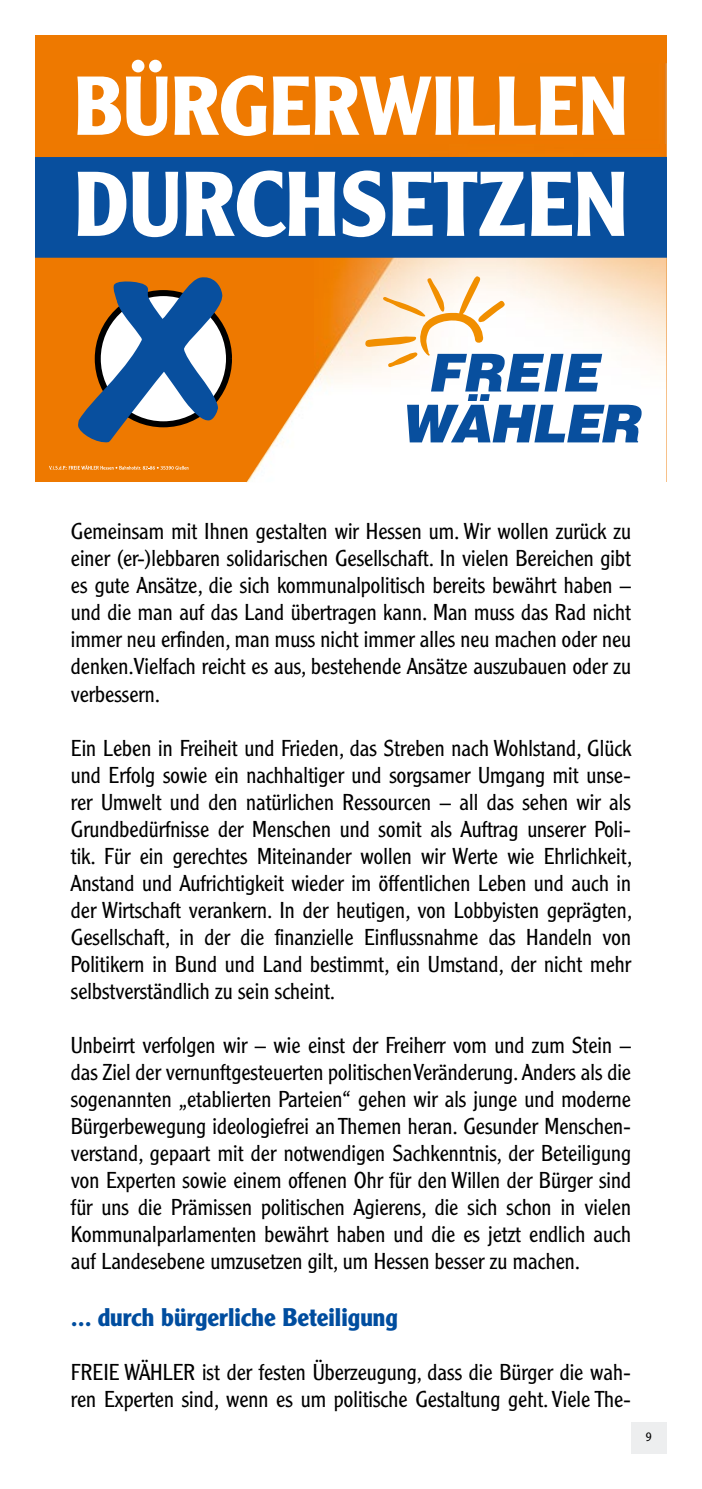
<style>
.page{position:relative;width:702px;height:1489px;background:#fff}
.page>*{position:absolute;margin:0;border:0;box-sizing:border-box;transform-origin:0 0}
.t1{font:700 25px "Clearface Gothic LT Std";color:#004d9f}
.t2{font:300 22.5px/27px "Clearface Gothic LT Std";color:#000;text-align:justify}
.t3{font:300 12.5px "Clearface Gothic LT Std";color:#000}
</style>
<div class="page">
<div style="left:631px;top:1421px;width:35px;height:32px;background:#edeeef"></div>
<div style="left:35px;top:35px;width:631px;height:447px;background:#ee7900"></div>
<img style="left:246px;top:63px;width:420px;height:419px">
<img style="left:314px;top:145px;width:351px;height:282px">
<svg style="left:365px;top:275px;width:277px;height:167px;background:#c8cfd5"></svg>
<svg style="left:77px;top:60px;width:91px;height:76px"></svg>
<svg style="left:174px;top:75px;width:92px;height:61px"></svg>
<svg style="left:273px;top:75px;width:178px;height:60px"></svg>
<svg style="left:458px;top:76px;width:166px;height:59px"></svg>
<div style="left:35px;top:157px;width:631px;height:101px;background:#084f9e"></div>
<svg style="left:78px;top:172px;width:48px;height:64px"></svg>
<svg style="left:132px;top:172px;width:46px;height:65px"></svg>
<svg style="left:186px;top:170px;width:149px;height:67px"></svg>
<svg style="left:343px;top:170px;width:42px;height:67px"></svg>
<svg style="left:392px;top:172px;width:132px;height:64px"></svg>
<svg style="left:531px;top:172px;width:93px;height:64px"></svg>
<svg style="left:78px;top:277px;width:145px;height:166px"></svg>
<svg style="left:49px;top:465px;width:139px;height:5px"></svg>
<p class="t2" style="left:71px;top:518px;width:561px">Gemeinsam mit Ihnen gestalten wir Hessen um. Wir wollen zurück zu einer (er-)lebbaren solidarischen Gesellschaft. In vielen Bereichen gibt es gute Ansätze, die sich kommunalpolitisch bereits bewährt haben – und die man auf das Land übertragen kann. Man muss das Rad nicht immer neu erfinden, man muss nicht immer alles neu machen oder neu denken.Vielfach reicht es aus, bestehende Ansätze auszubauen oder zu verbessern.</p>
<p class="t2" style="left:71px;top:734px;width:562px">Ein Leben in Freiheit und Frieden, das Streben nach Wohlstand, Glück und Erfolg sowie ein nachhaltiger und sorgsamer Umgang mit unse&shy;rer Umwelt und den natürlichen Ressourcen – all das sehen wir als Grundbedürfnisse der Menschen und somit als Auftrag unserer Poli&shy;tik. Für ein gerechtes Miteinander wollen wir Werte wie Ehrlichkeit, Anstand und Aufrichtigkeit wieder im öffentlichen Leben und auch in der Wirtschaft verankern. In der heutigen, von Lobbyisten geprägten, Gesellschaft, in der die finanzielle Einflussnahme das Handeln von Politikern in Bund und Land bestimmt, ein Umstand, der nicht mehr selbstverständlich zu sein scheint.</p>
<p class="t2" style="left:71px;top:1031px;width:561px">Unbeirrt verfolgen wir – wie einst der Freiherr vom und zum Stein – das Ziel der vernunftgesteuerten politischen Veränderung. Anders als die sogenannten „etablierten Parteien“ gehen wir als junge und moderne Bürgerbewegung ideologiefrei an Themen heran. Gesunder Menschen&shy;verstand, gepaart mit der notwendigen Sachkenntnis, der Beteiligung von Experten sowie einem offenen Ohr für den Willen der Bürger sind für uns die Prämissen politischen Agierens, die sich schon in vielen Kommunalparlamenten bewährt haben und die es jetzt endlich auch auf Landesebene umzusetzen gilt, um Hessen besser zu machen.</p>
<p class="t1" style="left:71px;top:1302px;width:328px">... durch bürgerliche Beteiligung</p>
<p class="t2" style="left:71px;top:1358px;width:561px">FREIE WÄHLER ist der festen Überzeugung, dass die Bürger die wah&shy;ren Experten sind, wenn es um politische Gestaltung geht. Viele The-</p>
<p class="t3" style="left:645px;top:1429px;width:8px">9</p>
</div>
